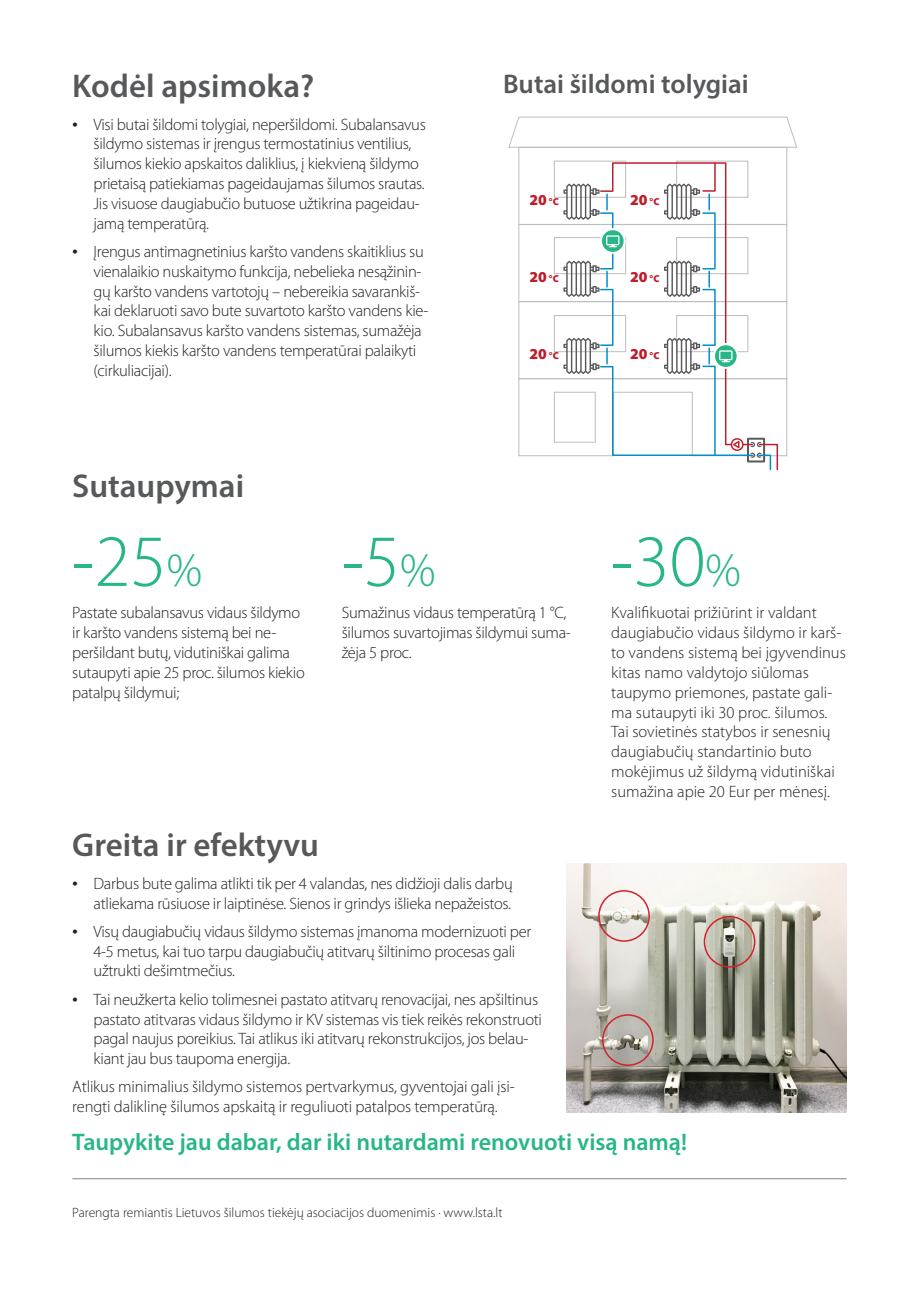
<style>
.page{position:relative;width:919px;height:1289px;background:#fff}
.page>*{position:absolute;margin:0;border:0;box-sizing:border-box;transform-origin:0 0}
.t1{font:300 74.1px "Myriad Pro";color:#28b688}
.t2{font:600 33px "Myriad Pro";color:#57585a}
.t3{font:600 27px "Myriad Pro";color:#57585a}
.t4{font:600 24px "Myriad Pro";color:#28b688}
.t5{font:300 16.5px/19.8px "Myriad Pro";letter-spacing:-.02em;color:#231f20}
.t6{font:300 16.5px/19.8px "Myriad Pro";color:#231f20}
.t7{font:900 15.15px "Myriad Pro";color:#be1d2c}
.t8{font:300 13.5px "Myriad Pro";color:#231f20}
.s1{font-family:"Times New Roman";font-weight:400}
.s2{font-size:10.2px}
.s3{font-size:48px}
</style>
<div class="page">
<svg style="left:508px;top:116px;width:289px;height:32px"></svg>
<svg style="left:518px;top:161px;width:269px;height:310px"></svg>
<img style="left:566px;top:863px;width:280px;height:249px">
<div style="left:703px;top:916px;width:52px;height:51px;border:2px solid #d1232a;border-radius:50%"></div>
<div style="left:598px;top:890px;width:51px;height:51px;border:2px solid #d1232a;border-radius:50%"></div>
<div style="left:602px;top:1014px;width:51px;height:51px;border:2px solid #d1232a;border-radius:50%"></div>
<hr style="left:72px;top:1178px;width:774px;height:1px;background:#808285">
<h2 class="t2" style="left:72px;top:65px;width:243px">Kodėl apsimoka?</h2>
<p class="t5" style="left:94px;top:114px;width:334px;text-indent:-21px"><span class="s1">•</span> Visi butai šildomi tolygiai, neperšildomi. Subalansavus šildymo sistemas ir įrengus termostatinius ventilius, šilumos kiekio apskaitos daliklius, į kiekvieną šildymo prietaisą patiekiamas pageidaujamas šilumos srautas.<br>Jis visuose daugiabučio butuose užtikrina pageidau&shy;jamą temperatūrą.</p>
<p class="t5" style="left:94px;top:241px;width:336px;text-indent:-21px"><span class="s1">•</span> Įrengus antimagnetinius karšto vandens skaitiklius su vienalaikio nuskaitymo funkcija, nebelieka nesąžinin&shy;gų karšto vandens vartotojų – nebereikia savarankiš&shy;kai deklaruoti savo bute suvartoto karšto vandens kie&shy;kio. Subalansavus karšto vandens sistemas, sumažėja šilumos kiekis karšto vandens temperatūrai palaikyti (cirkuliacijai).</p>
<h3 class="t3" style="left:503px;top:66px;width:247px">Butai šildomi tolygiai</h3>
<p class="t7" style="left:529px;top:191px;width:31px">20 <span class="s2">°C</span></p>
<p class="t7" style="left:529px;top:269px;width:31px">20 <span class="s2">°C</span></p>
<p class="t7" style="left:630px;top:191px;width:31px">20 <span class="s2">°C</span></p>
<p class="t7" style="left:630px;top:269px;width:31px">20 <span class="s2">°C</span></p>
<p class="t7" style="left:529px;top:345px;width:31px">20 <span class="s2">°C</span></p>
<p class="t7" style="left:630px;top:345px;width:31px">20 <span class="s2">°C</span></p>
<h2 class="t2" style="left:72px;top:465px;width:173px">Sutaupymai</h2>
<h1 class="t1" style="left:72px;top:516px;width:131px">-25<span class="s3">%</span></h1>
<p class="t5" style="left:72px;top:603px;width:234px">Pastate subalansavus vidaus šildymo ir karšto vandens sistemą bei ne&shy;peršildant butų, vidutiniškai galima sutaupyti apie 25 proc. šilumos kiekio patalpų šildymui;</p>
<h1 class="t1" style="left:342px;top:516px;width:95px">-5<span class="s3">%</span></h1>
<p class="t5" style="left:342px;top:603px;width:230px">Sumažinus vidaus temperatūrą 1 °C, šilumos suvartojimas šildymui suma&shy;žėja 5 proc.</p>
<h2 class="t2" style="left:72px;top:824px;width:248px">Greita ir efektyvu</h2>
<p class="t5" style="left:72px;top:873px;width:442px;text-align:right"><span class="s1">•</span> Darbus bute galima atlikti tik per 4 valandas, nes didžioji dalis darbų atliekama rūsiuose ir laiptinėse. Sienos ir grindys išlieka nepažeistos.</p>
<p class="t5" style="left:94px;top:921px;width:439px;text-indent:-21px"><span class="s1">•</span> Visų daugiabučių vidaus šildymo sistemas įmanoma modernizuoti per<br>4-5 metus, kai tuo tarpu daugiabučių atitvarų šiltinimo procesas gali užtrukti dešimtmečius.</p>
<p class="t5" style="left:94px;top:989px;width:450px;text-indent:-21px"><span class="s1">•</span> Tai neužkerta kelio tolimesnei pastato atitvarų renovacijai, nes apšiltinus pastato atitvaras vidaus šildymo ir KV sistemas vis tiek reikės rekonstruoti pagal naujus poreikius. Tai atlikus iki atitvarų rekonstrukcijos, jos belau&shy;kiant jau bus taupoma energija.</p>
<p class="t5" style="left:72px;top:1076px;width:443px">Atlikus minimalius šildymo sistemos pertvarkymus, gyventojai gali įsi&shy;rengti daliklinę šilumos apskaitą ir reguliuoti patalpos temperatūrą.</p>
<h1 class="t1" style="left:611px;top:516px;width:131px">-30<span class="s3">%</span></h1>
<p class="t6" style="left:611px;top:603px;width:236px">Kvalifikuotai prižiūrint ir valdant daugiabučio vidaus šildymo ir karš&shy;to vandens sistemą bei įgyvendinus kitas namo valdytojo siūlomas taupymo priemones, pastate gali&shy;ma sutaupyti iki 30 proc. šilumos.<br>Tai sovietinės statybos ir senesnių daugiabučių standartinio buto mokėjimus už šildymą vidutiniškai sumažina apie 20 Eur per mėnesį.</p>
<h3 class="t4" style="left:72px;top:1126px;width:616px">Taupykite jau dabar, dar iki nutardami renovuoti visą namą!</h3>
<p class="t8" style="left:72px;top:1203px;width:432px">Parengta remiantis Lietuvos šilumos tiekėjų asociacijos duomenimis · www.lsta.lt</p>
</div>
